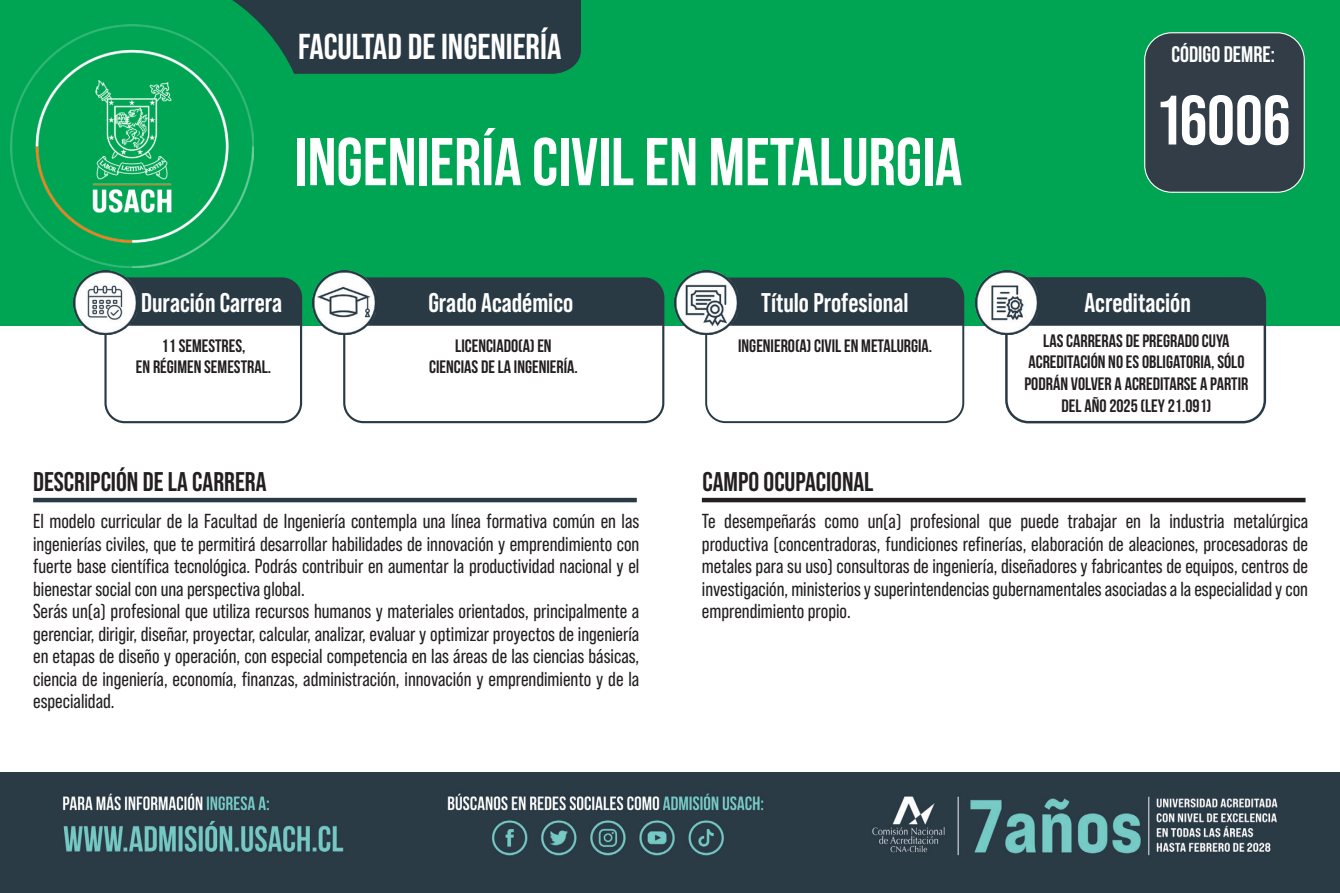
<style>
.page{position:relative;width:1340px;height:893px;background:#fff}
.page>*{position:absolute;margin:0;border:0;box-sizing:border-box;transform-origin:0 0}
.t1{font:700 69.75px "Bebas Neue Pro";color:#fff}
.t2{font:700 67.5px "Bebas Neue";color:#fff}
.t3{font:700 36px "Bebas Neue Pro";color:#fff}
.t4{font:700 27px "Bebas Neue Pro";color:#fff}
.t5{font:700 27px "Bebas Neue Pro";color:#231f20}
.t6{font:700 22.5px "Bebas Neue";color:#fff}
.t7{font:20.25px/22.5px "Bebas Neue Pro";color:#231f20;text-align:justify}
.t8{font:18px/21.6px "Bebas Neue";color:#231f20;text-align:center}
</style>
<div class="page">
<div style="left:0;top:0;width:1339px;height:325px;background:#00a553"></div>
<svg style="left:124px;top:0;width:457px;height:74px"></svg>
<div style="left:104px;top:277px;width:198px;height:146px;border:2px solid #293a45;border-radius:19px"></div>
<div style="left:343px;top:277px;width:321px;height:146px;border:2px solid #293a45;border-radius:19px"></div>
<div style="left:137px;top:279px;width:164px;height:47px;background:#293a45"></div>
<div style="left:376px;top:279px;width:287px;height:47px;background:#293a45"></div>
<div style="left:705px;top:278px;width:259px;height:145px;border:2px solid #293a45;border-radius:19px"></div>
<div style="left:738px;top:279px;width:225px;height:47px;background:#293a45"></div>
<div style="left:1005px;top:277px;width:261px;height:146px;border:2px solid #293a45;border-radius:22px"></div>
<div style="left:1038px;top:279px;width:226px;height:47px;background:#293a45"></div>
<hr style="left:33px;top:498px;width:604px;height:4px;background:#293a45">
<hr style="left:702px;top:498px;width:603px;height:4px;background:#231f20">
<img style="left:0;top:773px;width:1339px;height:120px">
<img style="left:74px;top:270px;width:63px;height:64px">
<img style="left:312px;top:270px;width:64px;height:64px">
<img style="left:674px;top:270px;width:64px;height:64px">
<img style="left:975px;top:270px;width:63px;height:64px">
<img style="left:11px;top:25px;width:243px;height:243px">
<div style="left:1144px;top:33px;width:160px;height:159px;background:#323d47;border-radius:27px"></div>
<div style="left:1144px;top:32px;width:160px;height:161px;border:1px solid #fff;border-radius:27px"></div>
<p class="t3" style="left:298px;top:26px;width:265px">FACULTAD DE INGENIERÍA</p>
<p class="t2" style="left:295px;top:125px;width:669px">INGENIERÍA CIVIL EN METALURGIA</p>
<p class="t6" style="left:1171px;top:41px;width:105px">CÓDIGO DEMRE:</p>
<p class="t1" style="left:1159px;top:80px;width:132px">16006</p>
<h3 class="t4" style="left:141px;top:287px;width:142px">Duración Carrera</h3>
<h3 class="t4" style="left:428px;top:287px;width:146px">Grado Académico</h3>
<h3 class="t4" style="left:761px;top:287px;width:149px">Título Profesional</h3>
<h3 class="t4" style="left:1084px;top:287px;width:108px">Acreditación</h3>
<p class="t8" style="left:162px;top:334px;width:85px">11 SEMESTRES,</p>
<p class="t8" style="left:136px;top:356px;width:137px">EN RÉGIMEN SEMESTRAL.</p>
<p class="t8" style="left:455px;top:334px;width:98px">LICENCIADO(A) EN</p>
<p class="t8" style="left:429px;top:356px;width:150px">CIENCIAS DE LA INGENIERÍA.</p>
<p class="t8" style="left:738px;top:334px;width:196px">INGENIERO(A) CIVIL EN METALURGIA.</p>
<p class="t8" style="left:1024px;top:330px;width:225px">LAS CARRERAS DE PREGRADO CUYA<br>ACREDITACIÓN NO ES OBLIGATORIA, SÓLO<br>PODRÁN VOLVER A ACREDITARSE A PARTIR<br>DEL AÑO 2025 (LEY 21.091)</p>
<p class="t5" style="left:33px;top:466px;width:235px">DESCRIPCIÓN DE LA CARRERA</p>
<p class="t5" style="left:702px;top:466px;width:173px">CAMPO OCUPACIONAL</p>
<p class="t7" style="left:33px;top:510px;width:607px">El modelo curricular de la Facultad de Ingeniería contempla una línea formativa común en las ingenierías civiles, que te permitirá desarrollar habilidades de innovación y emprendimiento con fuerte base científica tecnológica. Podrás contribuir en aumentar la productividad nacional y el bienestar social con una perspectiva global.</p>
<p class="t7" style="left:33px;top:600px;width:607px">Serás un(a) profesional que utiliza recursos humanos y materiales orientados, principalmente a gerenciar, dirigir, diseñar, proyectar, calcular, analizar, evaluar y optimizar proyectos de ingeniería en etapas de diseño y operación, con especial competencia en las áreas de las ciencias básicas, ciencia de ingeniería, economía, finanzas, administración, innovación y emprendimiento y de la especialidad.</p>
<p class="t7" style="left:702px;top:510px;width:607px">Te desempeñarás como un(a) profesional que puede trabajar en la industria metalúrgica productiva (concentradoras, fundiciones refinerías, elaboración de aleaciones, procesadoras de metales para su uso) consultoras de ingeniería, diseñadores y fabricantes de equipos, centros de investigación, ministerios y superintendencias gubernamentales asociadas a la especialidad y con emprendimiento propio.</p>
</div>
